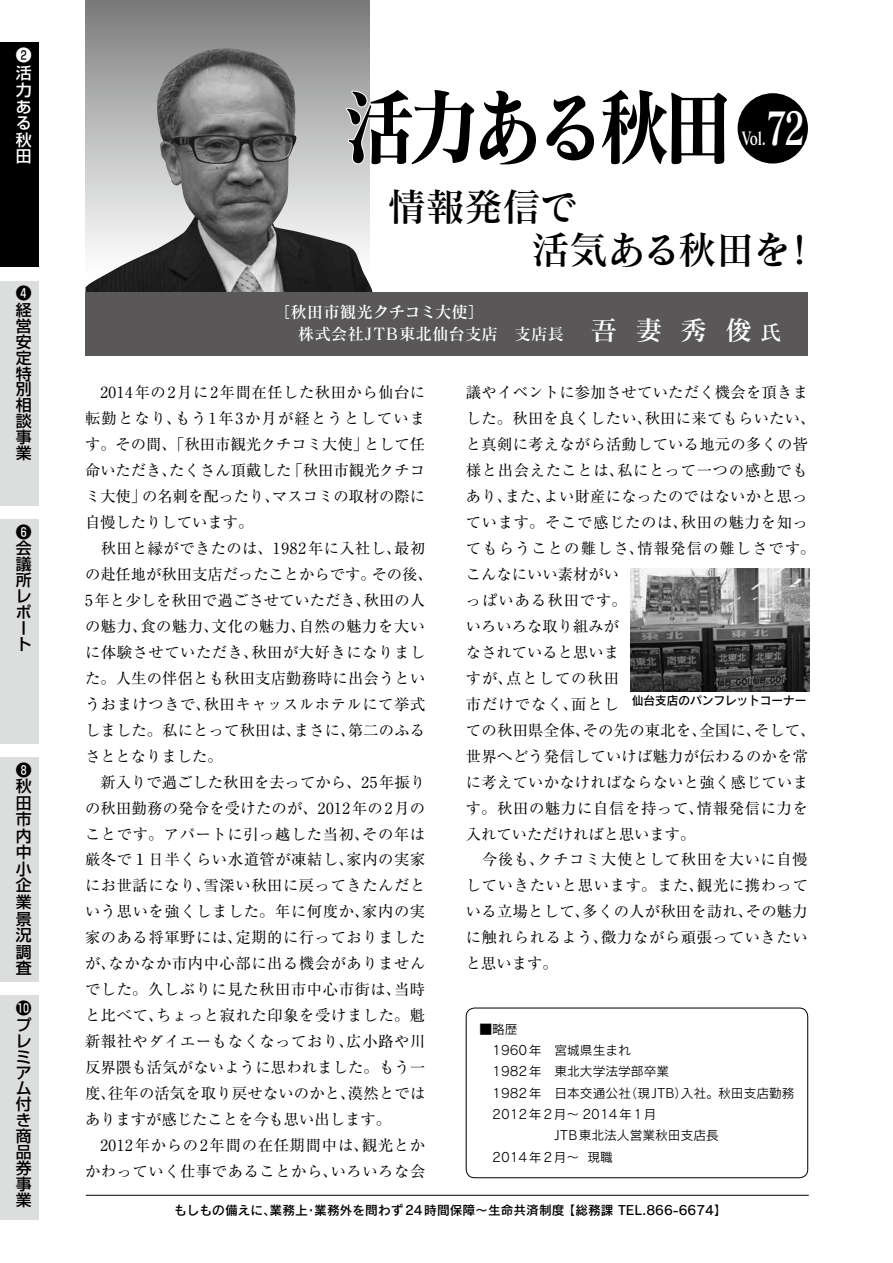
<style>
.page{position:relative;width:893px;height:1263px;background:#fff}
.page>*{position:absolute;margin:0;border:0;box-sizing:border-box;transform-origin:0 0}
.t1{font:84px "Matisse Pro B";letter-spacing:-.12em;color:#000;scale:.86 1}
.t2{font:45px "Matisse Pro B";color:#fff;scale:.72 1}
.t3{font:39px/43.5px "Matisse Pro DB";letter-spacing:-.025em;color:#000}
.t4{font:18px "Matisse Pro B";color:#fff;scale:.72 1}
.t5{font:16.5px "Matisse Pro DB";color:#fff}
.t6{font:500 15.9px/15.9px "Shin Go Pro";color:#000;text-align:justify}
.t7{font:500 15.9px/16.5px "Shin Go Pro";color:#fff}
.t8{font:15.3px/26px "Ryumin Pro";letter-spacing:.035em;color:#000}
.t9{font:12.75px "Rodin Pro M";color:#000}
.t10{font:12.75px "Rodin Pro DB";color:#000}
.t11{font:12.75px "Rodin Pro M";letter-spacing:.06em;color:#000}
.t12{font:12px "Rodin Pro DB";color:#000}
.s1{font-size:27px}
.s2{font-size:21px}
</style>
<div class="page">
<div style="left:0;top:43px;width:38px;height:224px;background:#000"></div>
<div style="left:0;top:281px;width:38px;height:224px;background:#dcdddd"></div>
<div style="left:0;top:519px;width:38px;height:225px;background:#dcdddd"></div>
<div style="left:0;top:757px;width:38px;height:225px;background:#dcdddd"></div>
<div style="left:0;top:995px;width:38px;height:225px;background:#dcdddd"></div>
<div style="left:18px;top:287px;width:12px;height:13px;background:#fff;border-radius:50%"></div>
<div style="left:18px;top:526px;width:12px;height:12px;background:#fff;border-radius:50%"></div>
<div style="left:18px;top:764px;width:12px;height:12px;background:#fff;border-radius:50%"></div>
<hr style="left:86px;top:1195px;width:723px;height:1px;background:#000">
<div style="left:85px;top:0;width:285px;height:319px;background:linear-gradient(to right,#868686,#868686)"></div>
<div style="left:738px;top:93px;width:70px;height:71px;background:#000;border-radius:50%"></div>
<svg style="left:345px;top:0;width:25px;height:48px"></svg>
<div style="left:466px;top:1008px;width:342px;height:170px;border:1px solid #000;border-radius:9px"></div>
<img style="left:85px;top:48px;width:287px;height:244px">
<div style="left:85px;top:292px;width:723px;height:64px;background:#595757"></div>
<img style="left:630px;top:568px;width:179px;height:123px">
<svg style="left:17px;top:1001px;width:14px;height:14px"></svg>
<p class="t7" style="left:16px;top:44px;width:17px;line-height:18.1px">❷活</p>
<p class="t7" style="left:16px;top:80px;width:17px;text-align:justify">力ある秋田</p>
<p class="t6" style="left:16px;top:284px;width:17px">❹経営安定特別相談事業</p>
<p class="t6" style="left:16px;top:522px;width:17px;text-align:left">❻会議所レポート</p>
<p class="t6" style="left:16px;top:759px;width:17px;line-height:16.5px">❽秋田市内中小企業景況調査</p>
<p class="t6" style="left:16px;top:1015px;width:17px">プレミアム付き商品券事業</p>
<h1 class="t1" style="left:343px;top:72px;width:456px">活力ある秋田</h1>
<h2 class="t2" style="left:766px;top:99px;width:56px">72</h2>
<p class="t4" style="left:742px;top:127px;width:35px">Vol.</p>
<h3 class="t3" style="left:531px;top:184px;width:290px;text-indent:-143px">情報発信で<br>活気ある秋田を！</h3>
<p class="t5" style="left:274px;top:302px;width:212px">［秋田市観光クチコミ大使］</p>
<p class="t5" style="left:298px;top:323px;width:485px">株式会社ＪＴＢ東北仙台支店　支店長 <span class="s1">吾 妻 秀 俊</span><span class="s2">氏</span></p>
<p class="t8" style="left:85px;top:379px;width:349px">　2014年の2月に2年間在任した秋田から仙台に転勤となり、もう1年3か月が経とうとしています。その間、「秋田市観光クチコミ大使」として任命いただき、たくさん頂戴した「秋田市観光クチコミ大使」の名刺を配ったり、マスコミの取材の際に自慢したりしています。<br>　秋田と縁ができたのは、1982年に入社し、最初の赴任地が秋田支店だったことからです。その後、<br>5年と少しを秋田で過ごさせていただき、秋田の人の魅力、食の魅力、文化の魅力、自然の魅力を大いに体験させていただき、秋田が大好きになりました。人生の伴侶とも秋田支店勤務時に出会うというおまけつきで、秋田キャッスルホテルにて挙式しました。私にとって秋田は、まさに、第二のふるさととなりました。<br>　新入りで過ごした秋田を去ってから、25年振りの秋田勤務の発令を受けたのが、2012年の2月のことです。アパートに引っ越した当初、その年は厳冬で１日半くらい水道管が凍結し、家内の実家にお世話になり、雪深い秋田に戻ってきたんだという思いを強くしました。年に何度か、家内の実家のある将軍野には、定期的に行っておりましたが、なかなか市内中心部に出る機会がありませんでした。久しぶりに見た秋田市中心市街は、当時と比べて、ちょっと寂れた印象を受けました。魁新報社やダイエーもなくなっており、広小路や川反界隈も活気がないように思われました。もう一度、往年の活気を取り戻せないのかと、漠然とではありますが感じたことを今も思い出します。　2012年からの2年間の在任期間中は、観光とかかわっていく仕事であることから、いろいろな会</p>
<p class="t8" style="left:466px;top:379px;width:351px">議やイベントに参加させていただく機会を頂きました。秋田を良くしたい、秋田に来てもらいたい、と真剣に考えながら活動している地元の多くの皆様と出会えたことは、私にとって一つの感動でもあり、また、よい財産になったのではないかと思っています。そこで感じたのは、秋田の魅力を知ってもらうことの難しさ、情報発信の難しさです。こんなにいい素材がい<br>っぱいある秋田です。<br>いろいろな取り組みが<br>なされていると思いま<br>すが、点としての秋田<br>市だけでなく、面とし<br>ての秋田県全体、その先の東北を、全国に、そして、世界へどう発信していけば魅力が伝わるのかを常に考えていかなければならないと強く感じています。秋田の魅力に自信を持って、情報発信に力を入れていただければと思います。<br>　今後も、クチコミ大使として秋田を大いに自慢していきたいと思います。また、観光に携わっている立場として、多くの人が秋田を訪れ、その魅力に触れられるよう、微力ながら頑張っていきたいと思います。</p>
<p class="t12" style="left:632px;top:692px;width:176px">仙台支店のパンフレットコーナー</p>
<p class="t9" style="left:479px;top:1021px;width:40px">■略歴</p>
<p class="t9" style="left:492px;top:1042px;width:153px">1960年 宮城県生まれ　</p>
<p class="t9" style="left:492px;top:1063px;width:191px">1982年 東北大学法学部卒業　</p>
<p class="t9" style="left:492px;top:1085px;width:304px">1982年 日本交通公社（現JTB）入社。秋田支店勤務</p>
<p class="t11" style="left:492px;top:1106px;width:166px">2012年2月〜 2014年1月</p>
<p class="t9" style="left:554px;top:1127px;width:166px">JTB東北法人営業秋田支店長</p>
<p class="t9" style="left:492px;top:1148px;width:122px">2014年2月〜 現職</p>
<p class="t10" style="left:174px;top:1201px;width:554px">もしもの備えに、業務上・業務外を問わず24時間保障～生命共済制度 【総務課 TEL.866-6674】</p>
</div>
